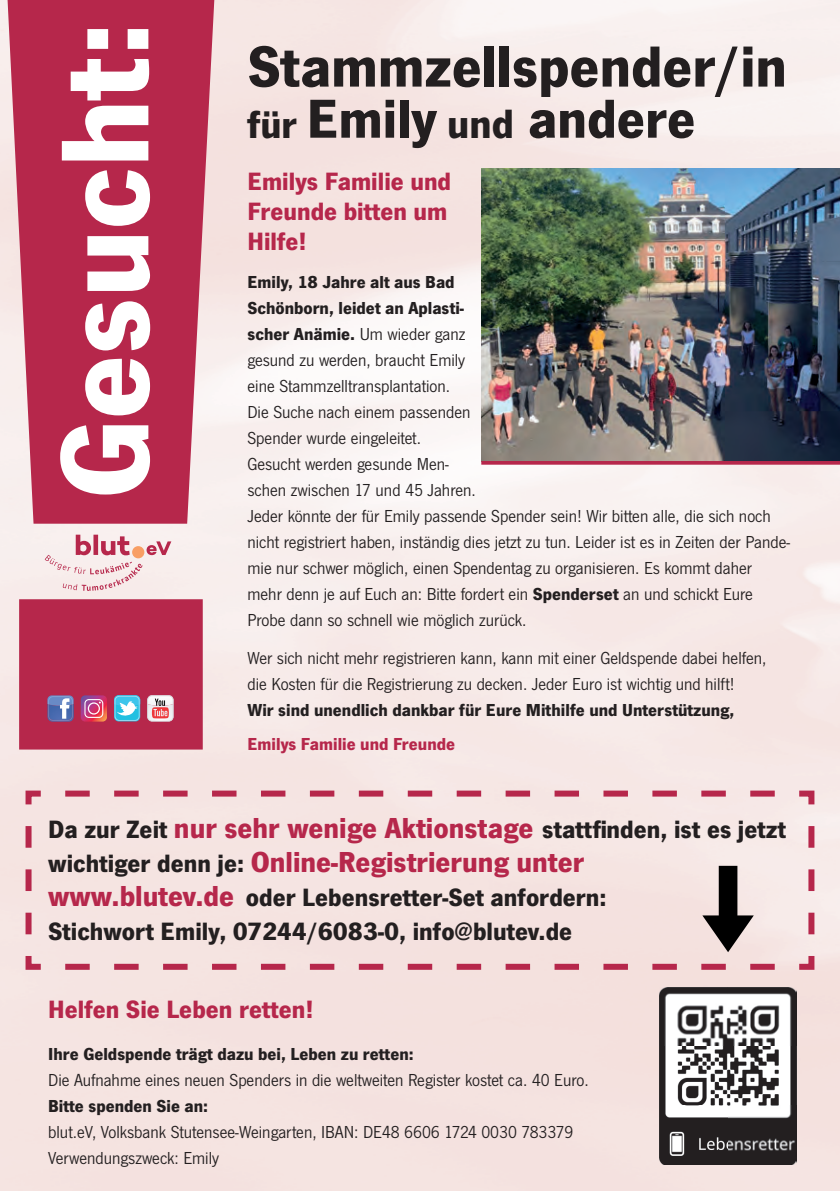
<style>
.page{position:relative;width:840px;height:1191px;background:#fff}
.page>*{position:absolute;margin:0;border:0;box-sizing:border-box;transform-origin:0 0}
.t1{font:700 129.6px "News Got T";color:#fff}
.t2{font:700 60px "News Got T";color:#231f20}
.t3{font:700 56.8px "News Got T";color:#231f20}
.t4{font:700 30px "News Got T";color:#b6274b}
.t5{font:700 26px/34px "News Got T";color:#231f20}
.t6{font:700 26px/30px "News Got T";color:#b6274b}
.t7{font:18px/26px "News Got T";color:#231f20}
.t8{font:700 18px "News Got T";color:#231f20}
.t9{font:700 18px "News Got T";color:#b6274b}
.s1{font-size:40.2px}
.s2{font-size:42.4px}
.s3{font-weight:700}
.s4{font-size:30px;color:#b6274b}
.s5{font-size:26px;color:#231f20}
</style>
<div class="page">
<img style="left:0;top:0;width:839px;height:1191px">
<svg style="left:8px;top:0;width:206px;height:749px;background:#c14967"></svg>
<svg style="left:45px;top:534px;width:126px;height:57px;background:#eecfd2"></svg>
<img style="left:481px;top:168px;width:358px;height:293px">
<svg style="left:481px;top:461px;width:358px;height:4px"></svg>
<svg style="left:147px;top:695px;width:26px;height:26px"></svg>
<svg style="left:114px;top:695px;width:26px;height:26px"></svg>
<svg style="left:47px;top:695px;width:27px;height:26px"></svg>
<svg style="left:81px;top:695px;width:26px;height:26px"></svg>
<div style="left:23px;top:787px;width:794px;height:185px;background:#f5e4e1"></div>
<img style="left:659px;top:987px;width:137px;height:177px">
<svg style="left:702px;top:866px;width:51px;height:86px;background:#8c8381"></svg>
<h1 class="t1" style="left:28px;top:498px;width:479px;rotate:-90deg">Gesucht:</h1>
<h2 class="t2" style="left:247px;top:31px;width:540px">Stammzellspender/in</h2>
<h3 class="t3" style="left:247px;top:85px;width:449px"><span class="s1">für</span> Emily <span class="s2">und</span> andere</h3>
<h3 class="t6" style="left:247px;top:165px;width:205px">Emilys Familie und<br>Freunde bitten um<br>Hilfe!</h3>
<p class="t7" style="left:247px;top:268px;width:544px"><span class="s3">Emily, 18 Jahre alt aus Bad<br>Schönborn, leidet an Aplasti-<br>scher Anämie.</span> Um wieder ganz<br>gesund zu werden, braucht Emily<br>eine Stammzelltransplantation.<br>Die Suche nach einem passenden<br>Spender wurde eingeleitet.<br>Gesucht werden gesunde Men-<br>schen zwischen 17 und 45 Jahren.<br>Jeder könnte der für Emily passende Spender sein! Wir bitten alle, die sich noch nicht registriert haben, inständig dies jetzt zu tun. Leider ist es in Zeiten der Pande&shy;mie nur schwer möglich, einen Spendentag zu organisieren. Es kommt daher mehr denn je auf Euch an: Bitte fordert ein <span class="s3">Spenderset</span> an und schickt Eure Probe dann so schnell wie möglich zurück.</p>
<p class="t7" style="left:247px;top:644px;width:520px">Wer sich nicht mehr registrieren kann, kann mit einer Geldspende dabei helfen, die Kosten für die Registrierung zu decken. Jeder Euro ist wichtig und hilft!</p>
<p class="t8" style="left:247px;top:699px;width:488px">Wir sind unendlich dankbar für Eure Mithilfe und Unterstützung,</p>
<p class="t9" style="left:247px;top:733px;width:209px">Emilys Familie und Freunde</p>
<h3 class="t5" style="left:48px;top:812px;width:738px">Da zur Zeit <span class="s4">nur sehr wenige Aktionstage</span> stattfinden, ist es jetzt</h3>
<h3 class="t4" style="left:48px;top:844px;width:537px"><span class="s5">wichtiger denn je:</span> Online-Registrierung unter</h3>
<h3 class="t5" style="left:48px;top:880px;width:559px"><span class="s4">www.blutev.de</span> oder Lebensretter-Set anfordern:<br>Stichwort Emily, 07244/6083-0, info@blutev.de</h3>
<h3 class="t6" style="left:48px;top:993px;width:267px">Helfen Sie Leben retten!</h3>
<p class="t8" style="left:48px;top:1043px;width:367px">Ihre Geldspende trägt dazu bei, Leben zu retten:</p>
<p class="t7" style="left:48px;top:1066px;width:541px">Die Aufnahme eines neuen Spenders in die weltweiten Register kostet ca. 40 Euro.</p>
<p class="t8" style="left:48px;top:1095px;width:161px">Bitte spenden Sie an:</p>
<p class="t7" style="left:48px;top:1118px;width:526px">blut.eV, Volksbank Stutensee-Weingarten, IBAN: DE48 6606 1724 0030 783379<br>Verwendungszweck: Emily</p>
</div>
